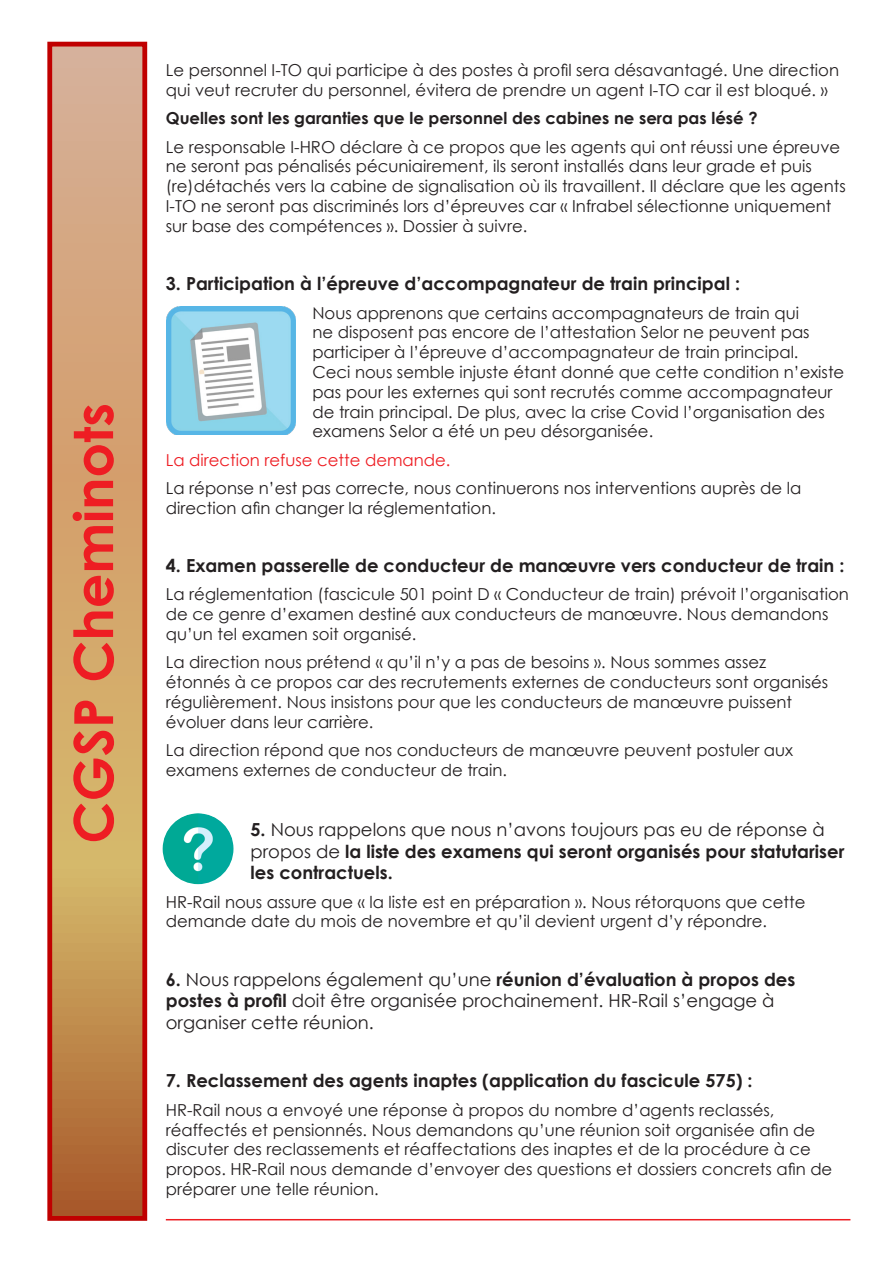
<style>
.page{position:relative;width:893px;height:1263px;background:#fff}
.page>*{position:absolute;margin:0;border:0;box-sizing:border-box;transform-origin:0 0}
.t1{font:700 54px "Century Gothic";color:#ee1d23}
.t2{font:700 18px/21.6px "Century Gothic";color:#231f20}
.t3{font:18px/21.6px "Century Gothic";color:#231f20}
.t4{font:16.5px/19.8px "Century Gothic";color:#231f20}
.t5{font:700 16.5px "Century Gothic";color:#231f20}
.t6{font:16.5px "Century Gothic";color:#ee1d23}
.s1{font-weight:400}
.s2{font-weight:700}
</style>
<div class="page">
<svg style="left:53px;top:48px;width:88px;height:1167px;background:#cd9f69"></svg>
<div style="left:47px;top:42px;width:100px;height:1179px;border:5px solid #c00000"></div>
<hr style="left:166px;top:1219px;width:684px;height:1px;background:#ee1d23">
<img style="left:167px;top:306px;width:129px;height:129px">
<img style="left:163px;top:813px;width:71px;height:71px;border-radius:35px">
<h1 class="t1" style="left:52px;top:844px;width:442px;rotate:-90deg">CGSP Cheminots</h1>
<p class="t4" style="left:166px;top:60px;width:675px">Le personnel I-TO qui participe à des postes à profil sera désavantagé. Une direction qui veut recruter du personnel, évitera de prendre un agent I-TO car il est bloqué. »</p>
<p class="t5" style="left:166px;top:106px;width:593px">Quelles sont les garanties que le personnel des cabines ne sera pas lésé ?</p>
<p class="t4" style="left:166px;top:136px;width:681px">Le responsable I-HRO déclare à ce propos que les agents qui ont réussi une épreuve ne seront pas pénalisés pécuniairement, ils seront installés dans leur grade et puis (re)détachés vers la cabine de signalisation où ils travaillent. Il déclare que les agents I-TO ne seront pas discriminés lors d’épreuves car « Infrabel sélectionne uniquement sur base des compétences ». Dossier à suivre.</p>
<p class="t2" style="left:166px;top:272px;width:576px">3. Participation à l’épreuve d’accompagnateur de train principal :</p>
<p class="t4" style="left:312px;top:302px;width:533px">Nous apprenons que certains accompagnateurs de train qui<br>ne disposent pas encore de l’attestation Selor ne peuvent pas participer à l’épreuve d’accompagnateur de train principal.<br>Ceci nous semble injuste étant donné que cette condition n’existe pas pour les externes qui sont recrutés comme accompagnateur de train principal. De plus, avec la crise Covid l’organisation des examens Selor a été un peu désorganisée.</p>
<p class="t6" style="left:166px;top:448px;width:286px">La direction refuse cette demande.</p>
<p class="t4" style="left:166px;top:478px;width:637px">La réponse n’est pas correcte, nous continuerons nos interventions auprès de la direction afin changer la réglementation.</p>
<p class="t2" style="left:166px;top:554px;width:680px">4. Examen passerelle de conducteur de manœuvre vers conducteur de train :</p>
<p class="t4" style="left:166px;top:584px;width:685px">La réglementation (fascicule 501 point D « Conducteur de train) prévoit l’organisation de ce genre d’examen destiné aux conducteurs de manœuvre. Nous demandons qu’un tel examen soit organisé.</p>
<p class="t4" style="left:166px;top:652px;width:664px">La direction nous prétend « qu’il n’y a pas de besoins ». Nous sommes assez étonnés à ce propos car des recrutements externes de conducteurs sont organisés régulièrement. Nous insistons pour que les conducteurs de manœuvre puissent évoluer dans leur carrière.</p>
<p class="t4" style="left:166px;top:740px;width:629px">La direction répond que nos conducteurs de manœuvre peuvent postuler aux examens externes de conducteur de train.</p>
<p class="t2" style="left:251px;top:818px;width:595px">5. <span class="s1">Nous rappelons que nous n’avons toujours pas eu de réponse à propos de</span> la liste des examens qui seront organisés pour statutariser les contractuels.</p>
<p class="t4" style="left:166px;top:891px;width:641px">HR-Rail nous assure que « la liste est en préparation ». Nous rétorquons que cette demande date du mois de novembre et qu’il devient urgent d’y répondre.</p>
<p class="t3" style="left:166px;top:968px;width:631px"><span class="s2">6.</span> Nous rappelons également qu’une <span class="s2">réunion d’évaluation à propos des postes à profil</span> doit être organisée prochainement. HR-Rail s’engage à organiser cette réunion.</p>
<p class="t2" style="left:166px;top:1069px;width:588px">7. Reclassement des agents inaptes (application du fascicule 575) :</p>
<p class="t4" style="left:166px;top:1100px;width:668px">HR-Rail nous a envoyé une réponse à propos du nombre d’agents reclassés, réaffectés et pensionnés. Nous demandons qu’une réunion soit organisée afin de discuter des reclassements et réaffectations des inaptes et de la procédure à ce propos. HR-Rail nous demande d’envoyer des questions et dossiers concrets afin de préparer une telle réunion.</p>
</div>
